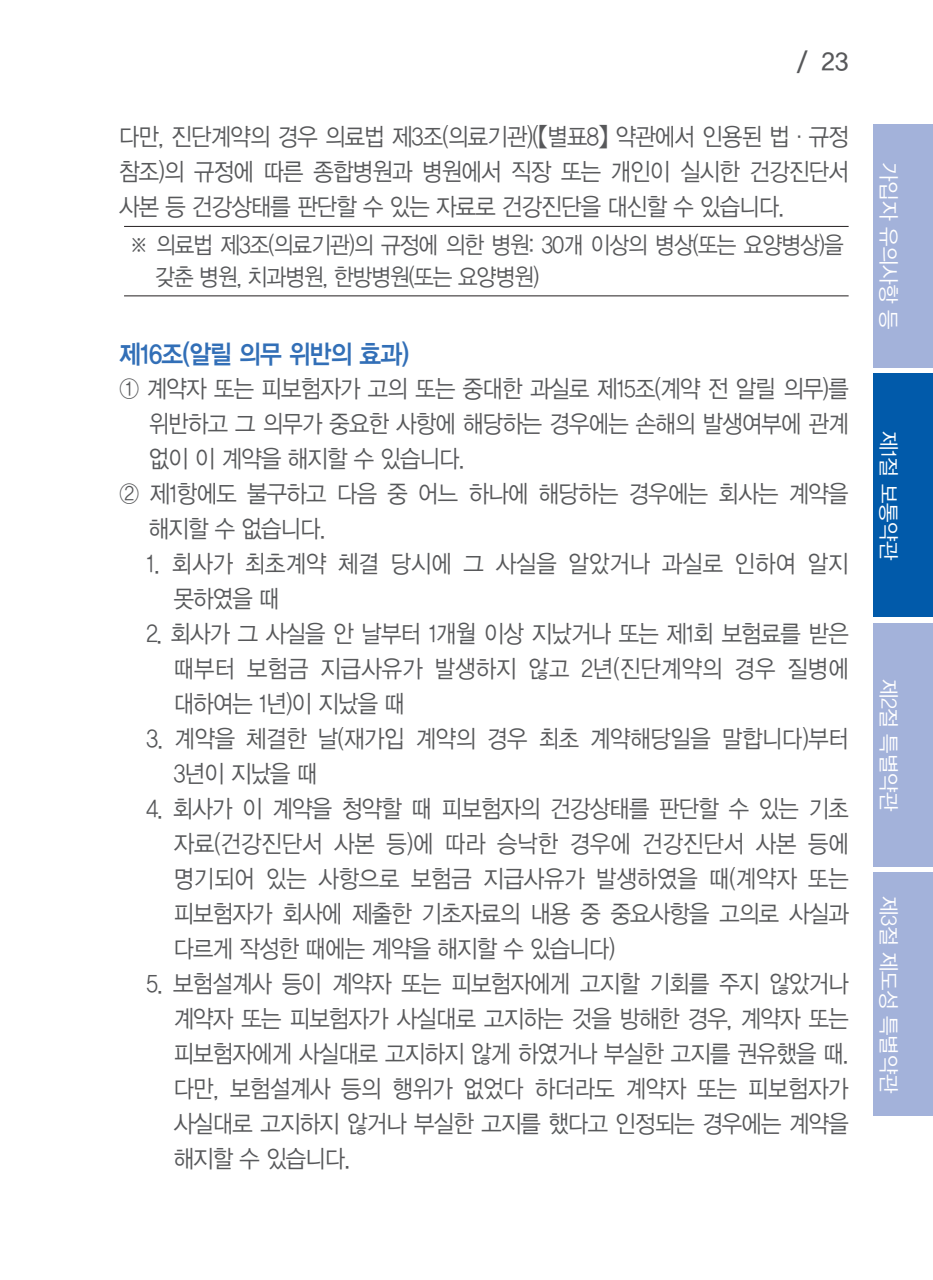
<style>
.page{position:relative;width:933px;height:1280px;background:#fff}
.page>*{position:absolute;margin:0;border:0;box-sizing:border-box;transform-origin:0 0}
._03_1__제목{font:26.25px "YDVYGO Std 14";letter-spacing:-.03em;color:#326fb7;scale:.9 1}
._05_본문들어간것{font:24.5px/35px "YDVYGO Std 12";letter-spacing:-.03em;color:#57585a;text-align:justify;scale:.9 1}
._04___본문{font:24.5px/35px "YDVYGO Std 12";letter-spacing:-.03em;color:#57585a;text-align:justify;scale:.9 1}
._04_본문{font:24.5px/35px "YDVYGO Std 12";letter-spacing:-.03em;color:#57585a;text-align:justify;scale:.9 1}
._05_본문들어간것-2{font:24.5px/35px "YDVYGO Std 12";letter-spacing:-.01em;color:#57585a;scale:.9 1}
._05_본문들어간것-3{font:24.5px/35px "YDVYGO Std 12";letter-spacing:.005em;color:#57585a;scale:.9 1}
.t1{font:24.5px "YDVYGO Std 33";color:#57585a}
.용어풀이1{font:23.62px/31.5px "YDVYGO Std 12";letter-spacing:-.04em;color:#57585a;scale:.9 1}
.t2{font:21px "YDVYGO Std 12";letter-spacing:-.01em;color:#fff}
</style>
<div class="page">
<div style="left:873px;top:124px;width:60px;height:244px;background:#a3b2da"></div>
<div style="left:873px;top:373px;width:60px;height:244px;background:#015aaa"></div>
<div style="left:873px;top:623px;width:60px;height:244px;background:#a3b2da"></div>
<div style="left:873px;top:872px;width:60px;height:244px;background:#a3b2da"></div>
<hr style="left:124px;top:295px;width:724px;height:1px;background:#231f20">
<hr style="left:124px;top:226px;width:724px;height:1px;background:#231f20">
<p class="t1" style="left:796px;top:49px;width:53px">/ 23</p>
<p class="_04_본문" style="left:119px;top:119px;width:812px">다만, 진단계약의 경우 의료법 제3조(의료기관)(【별표8】 약관에서 인용된 법·규정 참조)의 규정에 따른 종합병원과 병원에서 직장 또는 개인이 실시한 건강진단서 사본 등 건강상태를 판단할 수 있는 자료로 건강진단을 대신할 수 있습니다.</p>
<p class="용어풀이1" style="left:155px;top:230px;width:766px;text-indent:-26px">※ 의료법 제3조(의료기관)의 규정에 의한 병원: 30개 이상의 병상(또는 요양병상)을 갖춘 병원, 치과병원, 한방병원(또는 요양병원)</p>
<p class="_03_1__제목" style="left:119px;top:341px;width:324px">제16조(알릴 의무 위반의 효과)</p>
<p class="_04___본문" style="left:149px;top:371px;width:779px;text-indent:-30px">① 계약자 또는 피보험자가 고의 또는 중대한 과실로 제15조(계약 전 알릴 의무)를 위반하고 그 의무가 중요한 사항에 해당하는 경우에는 손해의 발생여부에 관계 없이 이 계약을 해지할 수 있습니다.</p>
<p class="_04___본문" style="left:149px;top:476px;width:779px;text-indent:-30px">② 제1항에도 불구하고 다음 중 어느 하나에 해당하는 경우에는 회사는 계약을 해지할 수 없습니다.</p>
<p class="_05_본문들어간것-3" style="left:174px;top:546px;width:751px;text-indent:-27px">1. 회사가 최초계약 체결 당시에 그 사실을 알았거나 과실로 인하여 알지 못하였을 때</p>
<p class="_05_본문들어간것" style="left:174px;top:616px;width:751px;text-indent:-27px">2. 회사가 그 사실을 안 날부터 1개월 이상 지났거나 또는 제1회 보험료를 받은 때부터 보험금 지급사유가 발생하지 않고 2년(진단계약의 경우 질병에 대하여는 1년)이 지났을 때</p>
<p class="_05_본문들어간것-2" style="left:174px;top:721px;width:751px;text-indent:-27px">3. 계약을 체결한 날(재가입 계약의 경우 최초 계약해당일을 말합니다)부터<br>3년이 지났을 때</p>
<p class="_05_본문들어간것" style="left:174px;top:791px;width:751px;text-indent:-27px">4. 회사가 이 계약을 청약할 때 피보험자의 건강상태를 판단할 수 있는 기초 자료(건강진단서 사본 등)에 따라 승낙한 경우에 건강진단서 사본 등에 명기되어 있는 사항으로 보험금 지급사유가 발생하였을 때(계약자 또는 피보험자가 회사에 제출한 기초자료의 내용 중 중요사항을 고의로 사실과 다르게 작성한 때에는 계약을 해지할 수 있습니다)</p>
<p class="_05_본문들어간것" style="left:174px;top:966px;width:751px;text-indent:-27px">5. 보험설계사 등이 계약자 또는 피보험자에게 고지할 기회를 주지 않았거나 계약자 또는 피보험자가 사실대로 고지하는 것을 방해한 경우, 계약자 또는 피보험자에게 사실대로 고지하지 않게 하였거나 부실한 고지를 권유했을 때. 다만, 보험설계사 등의 행위가 없었다 하더라도 계약자 또는 피보험자가 사실대로 고지하지 않거나 부실한 고지를 했다고 인정되는 경우에는 계약을 해지할 수 있습니다.</p>
<p class="t2" style="left:899px;top:162px;width:169px;rotate:90deg">가입자 유의사항 등</p>
<p class="t2" style="left:899px;top:431px;width:131px;rotate:90deg">제1절 보통약관</p>
<p class="t2" style="left:899px;top:679px;width:134px;rotate:90deg">제2절 특별약관</p>
<p class="t2" style="left:899px;top:895px;width:199px;rotate:90deg">제3절 제도성 특별약관</p>
</div>
